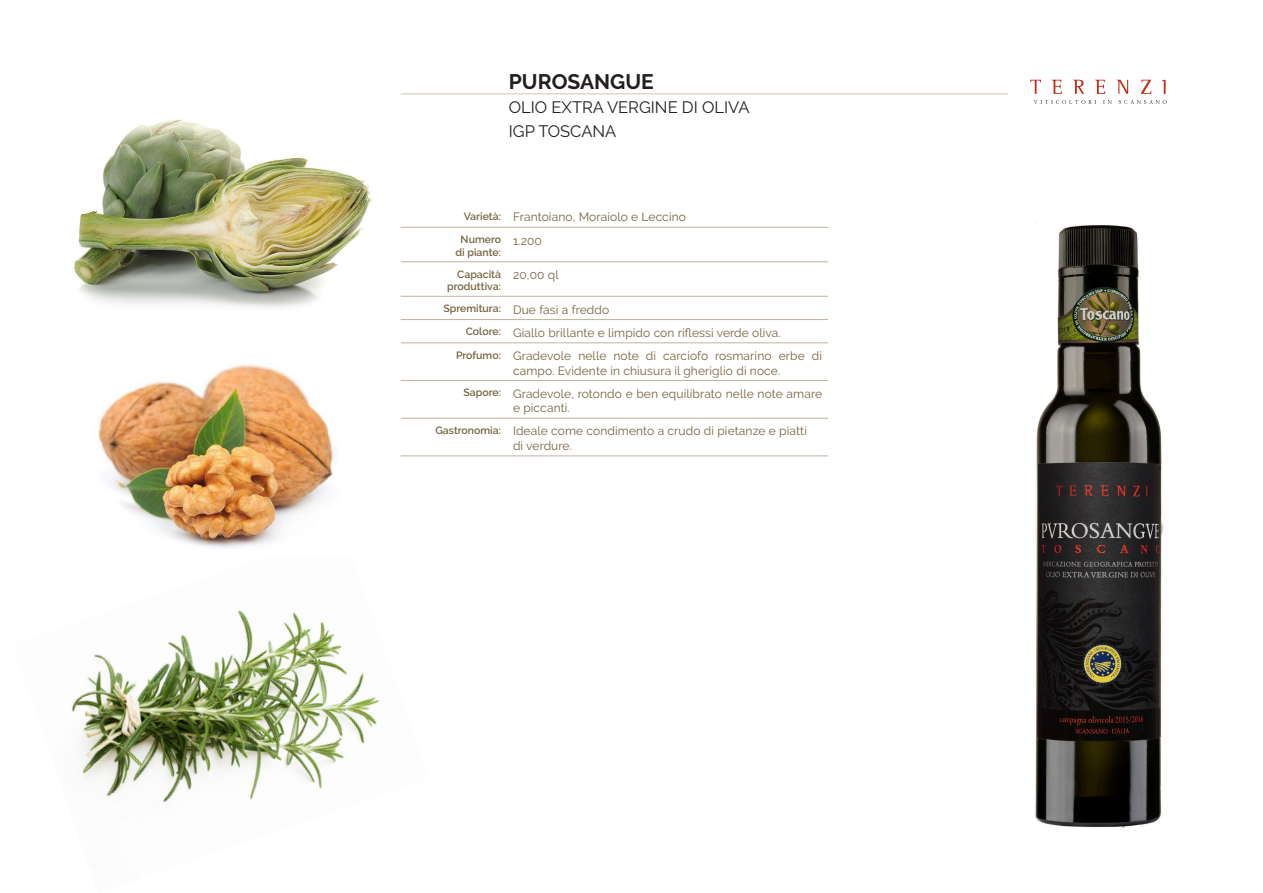
<style>
.page{position:relative;width:1263px;height:893px;background:#fff}
.page>*{position:absolute;margin:0;border:0;box-sizing:border-box;transform-origin:0 0}
.t1{font:700 21px "Raleway";color:#231f20}
.t2{font:16.5px "Raleway";color:#231f20}
.t3{font:12px/14.4px "Raleway";letter-spacing:.01em;color:#766340}
.t4{font:600 10.5px/12.6px "Raleway";color:#766340;text-align:right}
</style>
<div class="page">
<img style="left:1035px;top:225px;width:128px;height:603px">
<svg style="left:1034px;top:100px;width:62px;height:4px"></svg>
<svg style="left:1103px;top:100px;width:9px;height:4px"></svg>
<svg style="left:1119px;top:100px;width:48px;height:4px"></svg>
<svg style="left:1030px;top:80px;width:11px;height:14px"></svg>
<svg style="left:1051px;top:80px;width:11px;height:14px"></svg>
<svg style="left:1073px;top:80px;width:11px;height:14px"></svg>
<svg style="left:1095px;top:80px;width:10px;height:14px"></svg>
<svg style="left:1116px;top:80px;width:12px;height:14px"></svg>
<svg style="left:1141px;top:80px;width:10px;height:14px"></svg>
<svg style="left:1162px;top:80px;width:3px;height:14px"></svg>
<hr style="left:401px;top:93px;width:607px;height:1px;background:#cfc4b1">
<img style="left:71px;top:610px;width:309px;height:193px">
<hr style="left:401px;top:227px;width:106px;height:1px;background:#c0b39b">
<hr style="left:507px;top:227px;width:321px;height:1px;background:#c0b39b">
<hr style="left:401px;top:262px;width:106px;height:1px;background:#c0b39b">
<hr style="left:507px;top:262px;width:321px;height:1px;background:#c0b39b">
<hr style="left:401px;top:296px;width:106px;height:1px;background:#c0b39b">
<hr style="left:507px;top:296px;width:321px;height:1px;background:#c0b39b">
<hr style="left:401px;top:319px;width:106px;height:1px;background:#c0b39b">
<hr style="left:507px;top:319px;width:321px;height:1px;background:#c0b39b">
<hr style="left:401px;top:343px;width:106px;height:1px;background:#c0b39b">
<hr style="left:507px;top:343px;width:321px;height:1px;background:#c0b39b">
<hr style="left:401px;top:418px;width:106px;height:1px;background:#c0b39b">
<hr style="left:507px;top:418px;width:321px;height:1px;background:#c0b39b">
<hr style="left:401px;top:456px;width:106px;height:1px;background:#c0b39b">
<hr style="left:507px;top:456px;width:321px;height:1px;background:#c0b39b">
<hr style="left:401px;top:380px;width:106px;height:1px;background:#c0b39b">
<hr style="left:507px;top:380px;width:321px;height:1px;background:#c0b39b">
<img style="left:73px;top:119px;width:299px;height:188px">
<img style="left:98px;top:364px;width:238px;height:184px">
<p class="t1" style="left:509px;top:69px;width:147px">PUROSANGUE</p>
<p class="t2" style="left:509px;top:97px;width:242px">OLIO EXTRA VERGINE DI OLIVA</p>
<p class="t2" style="left:509px;top:121px;width:109px">IGP TOSCANA</p>
<p class="t4" style="left:464px;top:210px;width:39px">Varietà:</p>
<p class="t3" style="left:513px;top:210px;width:174px">Frantoiano, Moraiolo e Leccino</p>
<p class="t4" style="left:461px;top:233px;width:42px">Numero</p>
<p class="t4" style="left:456px;top:246px;width:47px">di piante:</p>
<p class="t3" style="left:513px;top:233px;width:30px">1.200</p>
<p class="t4" style="left:447px;top:268px;width:55px">Capacità produttiva:</p>
<p class="t3" style="left:513px;top:268px;width:47px">20,00 ql</p>
<p class="t4" style="left:443px;top:302px;width:59px">Spremitura:</p>
<p class="t3" style="left:513px;top:302px;width:98px">Due fasi a freddo</p>
<p class="t4" style="left:466px;top:325px;width:37px">Colore:</p>
<p class="t3" style="left:513px;top:325px;width:269px">Giallo brillante e limpido con riflessi verde oliva.</p>
<p class="t4" style="left:456px;top:349px;width:46px">Profumo:</p>
<p class="t3" style="left:513px;top:349px;width:311px">Gradevole nelle note di carciofo rosmarino erbe di campo. Evidente in chiusura il gheriglio di noce.</p>
<p class="t4" style="left:463px;top:386px;width:39px">Sapore:</p>
<p class="t3" style="left:513px;top:386px;width:311px">Gradevole, rotondo e ben equilibrato nelle note amare e piccanti.</p>
<p class="t4" style="left:435px;top:424px;width:67px">Gastronomia:</p>
<p class="t3" style="left:513px;top:424px;width:295px">Ideale come condimento a crudo di pietanze e piatti</p>
<p class="t3" style="left:513px;top:438px;width:60px">di verdure.</p>
</div>
